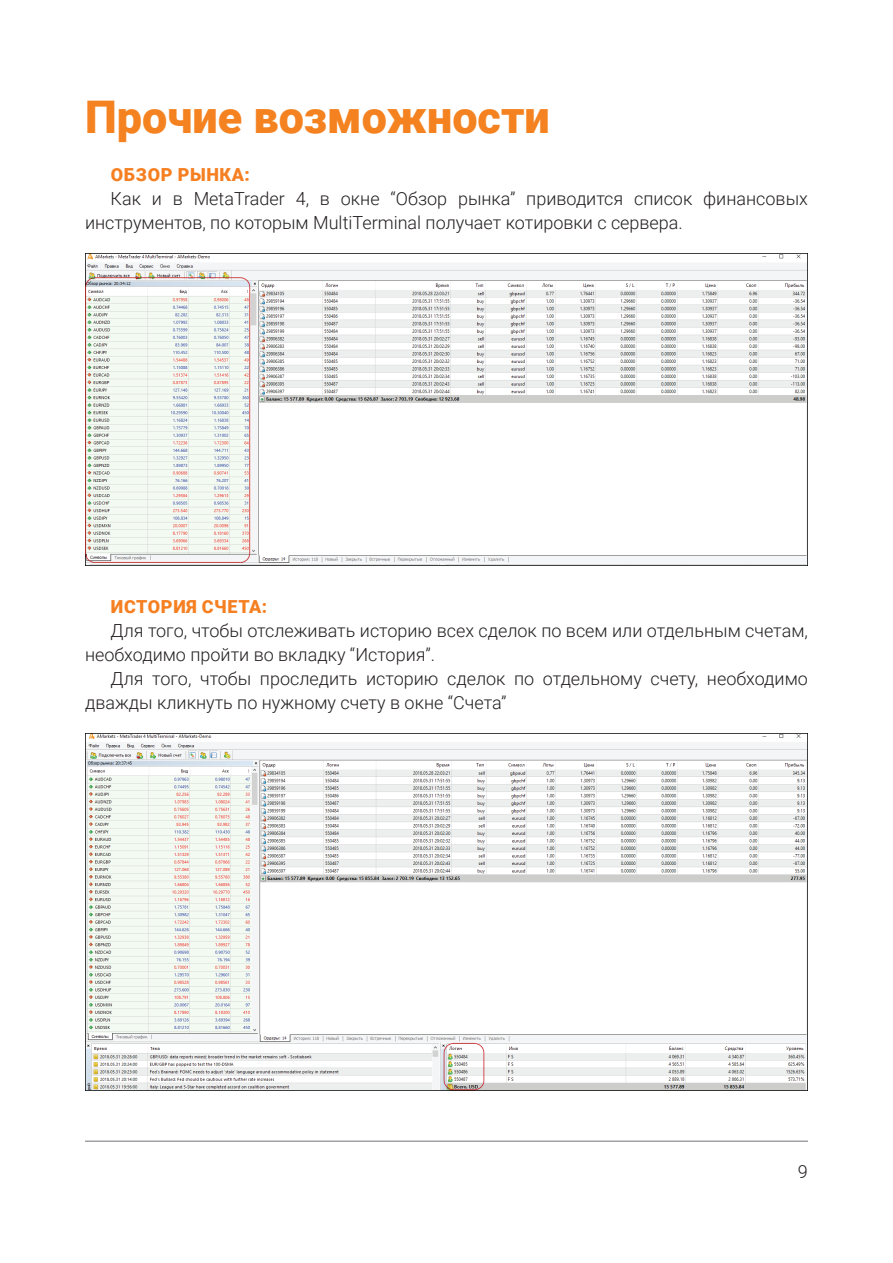
<style>
.page{position:relative;width:893px;height:1263px;background:#fff}
.page>*{position:absolute;margin:0;border:0;box-sizing:border-box;transform-origin:0 0}
.t1{font:900 45px "Roboto";color:#f58220}
.t2{font:300 18px/24px "Roboto";color:#231f20}
.t3{font:900 18px "Roboto";letter-spacing:.035em;color:#f57f21}
</style>
<div class="page">
<hr style="left:85px;top:1140px;width:723px;height:2px;background:#808285">
<img style="left:85px;top:253px;width:723px;height:313px">
<img style="left:85px;top:733px;width:723px;height:358px">
<h1 class="t1" style="left:85px;top:86px;width:466px">Прочие возможности</h1>
<p class="t3" style="left:111px;top:162px;width:37px">Обзорр</p>
<p class="t3" style="left:190px;top:162px;width:61px">ынка:</p>
<p class="t2" style="left:85px;top:186px;width:724px;text-indent:26px">Как и в МetaTrader 4, в окне “Обзор рынка” приводится список финансовых инструментов, по которым MultiTerminal получает котировки с сервера.</p>
<p class="t3" style="left:111px;top:594px;width:51px">Истори</p>
<p class="t3" style="left:186px;top:594px;width:82px">я С чета:</p>
<p class="t2" style="left:85px;top:618px;width:724px;text-indent:26px">Для того, чтобы отслеживать историю всех сделок по всем или отдельным счетам, необходимо пройти во вкладку “История”.</p>
<p class="t2" style="left:85px;top:666px;width:724px;text-indent:26px">Для того, чтобы проследить историю сделок по отдельному счету, необходимо дважды кликнуть по нужному счету в окне “Счета”</p>
<p class="t2" style="left:798px;top:1159px;width:11px">9</p>
</div>
